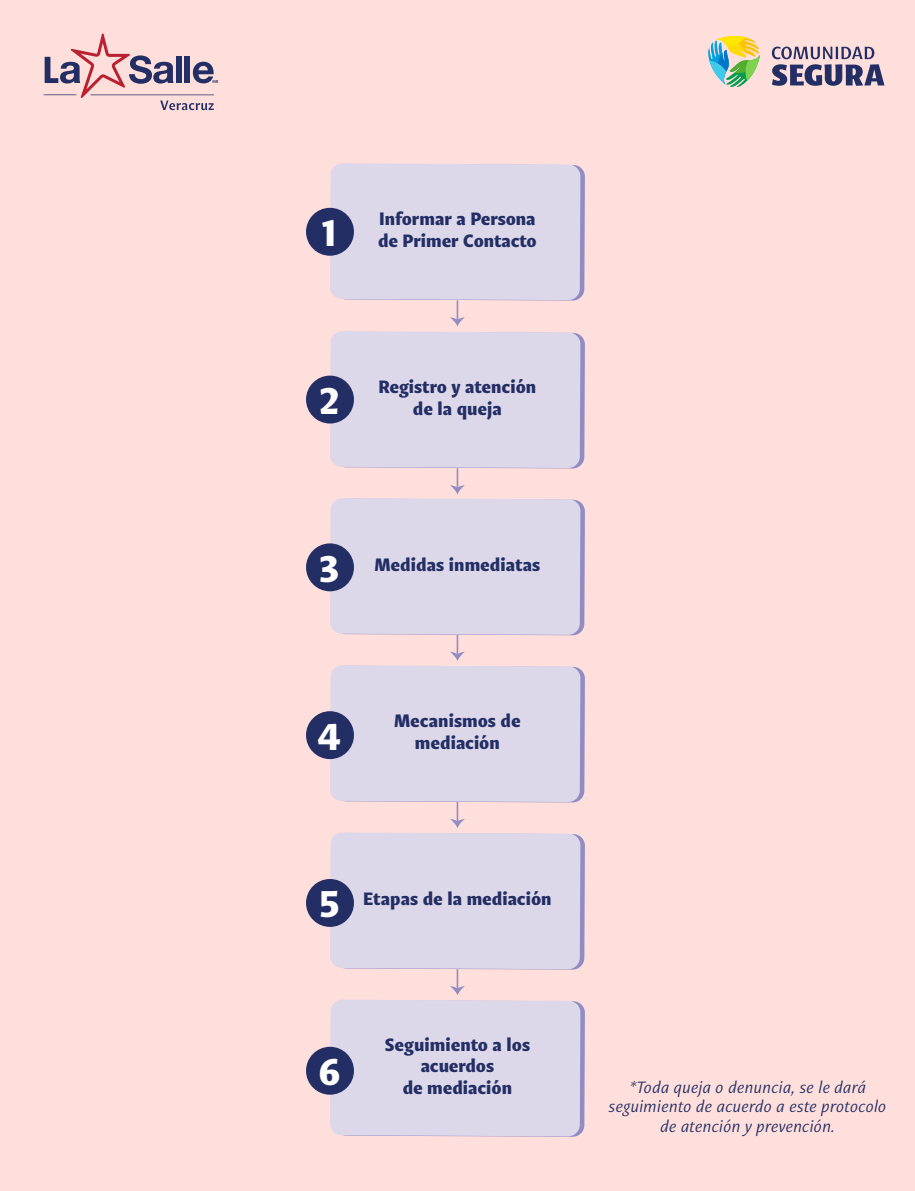
<style>
.page{position:relative;width:915px;height:1191px;background:#fff}
.page>*{position:absolute;margin:0;border:0;box-sizing:border-box;transform-origin:0 0}
.t1{font:900 37.5px "Indivisa Text Sans";color:#fff}
.t2{font:900 18px/21.6px "Indivisa Text Sans";color:#232f64;text-align:center}
.t3{font:italic 16.5px/19.8px "Indivisa Text Sans";color:#232f64;text-align:center}
</style>
<div class="page">
<div style="left:0;top:0;width:914px;height:1191px;background:#ffdfdc"></div>
<svg style="left:43px;top:33px;width:175px;height:77px"></svg>
<svg style="left:771px;top:47px;width:113px;height:39px"></svg>
<svg style="left:708px;top:35px;width:51px;height:52px"></svg>
<hr style="left:456px;top:468px;width:2px;height:20px;background:#918cc3">
<svg style="left:330px;top:485px;width:254px;height:150px;background:#ded6e7"></svg>
<hr style="left:456px;top:635px;width:2px;height:20px;background:#918cc3">
<svg style="left:330px;top:652px;width:254px;height:150px;background:#ded6e7"></svg>
<hr style="left:456px;top:802px;width:2px;height:20px;background:#918cc3">
<svg style="left:330px;top:819px;width:254px;height:150px;background:#ded6e7"></svg>
<div style="left:330px;top:163px;width:254px;height:137px;background:#ddd7ea"></div>
<hr style="left:456px;top:300px;width:2px;height:21px;background:#918cc3">
<svg style="left:330px;top:317px;width:254px;height:151px;background:#dfd6e7"></svg>
<hr style="left:456px;top:969px;width:2px;height:20px;background:#918cc3">
<svg style="left:330px;top:986px;width:254px;height:150px;background:#ded6e7"></svg>
<div style="left:306px;top:208px;width:48px;height:48px;background:#232f64;border-radius:50%"></div>
<div style="left:306px;top:375px;width:48px;height:48px;background:#232f64;border-radius:50%"></div>
<div style="left:306px;top:543px;width:48px;height:48px;background:#232f64;border-radius:50%"></div>
<div style="left:306px;top:711px;width:48px;height:48px;background:#232f64;border-radius:50%"></div>
<div style="left:306px;top:879px;width:48px;height:48px;background:#232f64;border-radius:50%"></div>
<div style="left:306px;top:1046px;width:48px;height:48px;background:#232f64;border-radius:50%"></div>
<h1 class="t1" style="left:322px;top:200px;width:16px">1</h1>
<p class="t2" style="left:378px;top:207px;width:160px;text-align:left">Informar a Persona de Primer Contacto</p>
<h1 class="t1" style="left:317px;top:368px;width:25px">2</h1>
<p class="t2" style="left:378px;top:375px;width:159px">Registro y atención de la queja</p>
<h1 class="t1" style="left:319px;top:535px;width:22px">3</h1>
<p class="t2" style="left:374px;top:552px;width:167px">Medidas inmediatas</p>
<h1 class="t1" style="left:317px;top:703px;width:26px">4</h1>
<p class="t2" style="left:394px;top:709px;width:128px">Mecanismos de mediación</p>
<h1 class="t1" style="left:318px;top:871px;width:23px">5</h1>
<p class="t2" style="left:363px;top:886px;width:190px">Etapas de la mediación</p>
<h1 class="t1" style="left:318px;top:1039px;width:24px">6</h1>
<p class="t2" style="left:384px;top:1032px;width:147px">Seguimiento a los acuerdos<br>de mediación</p>
<p class="t3" style="left:608px;top:1076px;width:279px">*Toda queja o denuncia, se le dará seguimiento de acuerdo a este protocolo de atención y prevención.</p>
</div>
